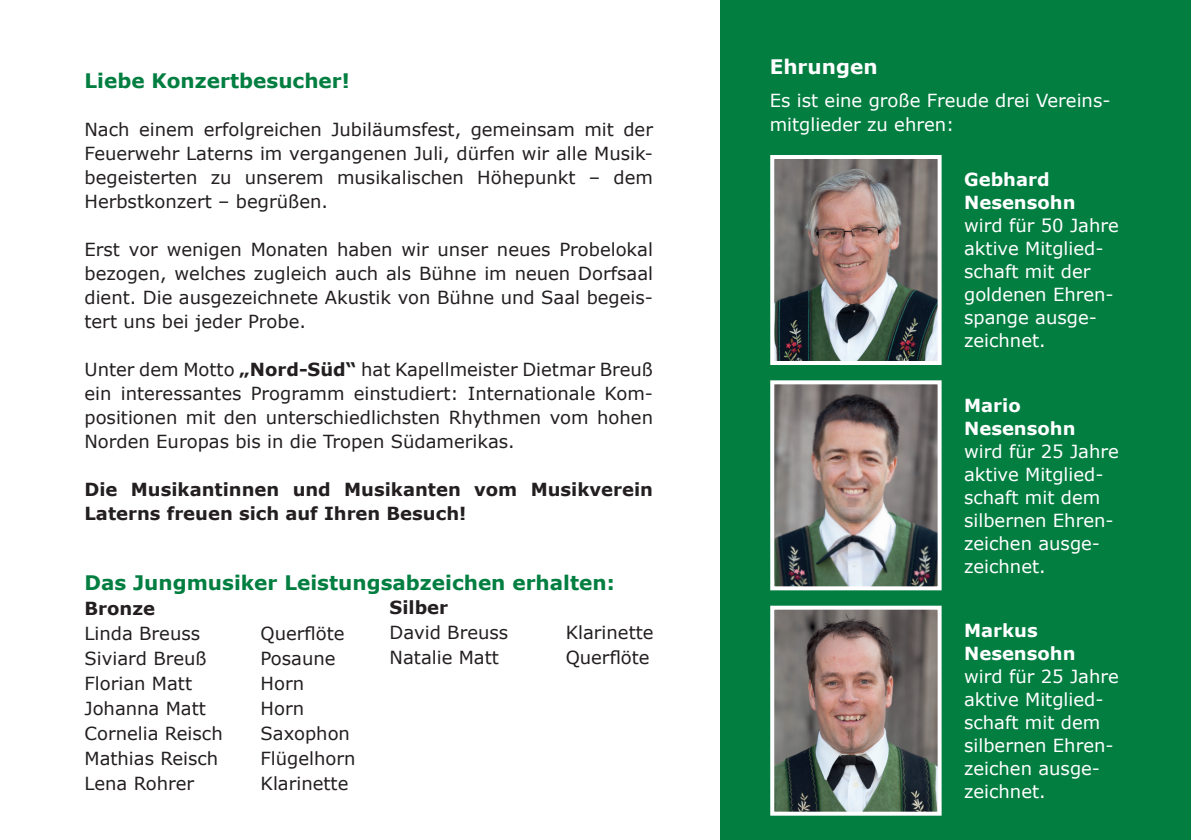
<style>
.page{position:relative;width:1191px;height:840px;background:#fff}
.page>*{position:absolute;margin:0;border:0;box-sizing:border-box;transform-origin:0 0}
.t1{font:700 20px "Verdana";color:#027e41}
.t2{font:700 20px "Verdana";color:#fff}
.t3{font:18px/24px "Verdana";color:#231f20;text-align:justify}
.t4{font:18px/23px "Verdana";color:#fff}
.t5{font:700 18px/24px "Verdana";color:#231f20}
.t6{font:700 18px "Verdana";color:#fff}
.s1{font-weight:700}
</style>
<div class="page">
<div style="left:720px;top:0;width:471px;height:839px;background:#027e41"></div>
<img style="left:775px;top:385px;width:161px;height:200px">
<div style="left:770px;top:380px;width:171px;height:210px;border:4px solid #fff"></div>
<img style="left:775px;top:610px;width:161px;height:200px">
<div style="left:770px;top:605px;width:171px;height:210px;border:4px solid #fff"></div>
<img style="left:775px;top:160px;width:161px;height:200px">
<div style="left:770px;top:155px;width:171px;height:210px;border:4px solid #fff"></div>
<p class="t1" style="left:84px;top:66px;width:267px">Liebe Konzertbesucher!</p>
<p class="t3" style="left:84px;top:117px;width:570px">Nach einem erfolgreichen Jubiläumsfest, gemeinsam mit der Feuerwehr Laterns im vergangenen Juli, dürfen wir alle Musik&shy;begeisterten zu unserem musikalischen Höhepunkt – dem Herbstkonzert – begrüßen.</p>
<p class="t3" style="left:84px;top:237px;width:570px">Erst vor wenigen Monaten haben wir unser neues Probelokal bezogen, welches zugleich auch als Bühne im neuen Dorfsaal dient. Die ausgezeichnete Akustik von Bühne und Saal begeis&shy;tert uns bei jeder Probe.</p>
<p class="t3" style="left:84px;top:357px;width:570px">Unter dem Motto <span class="s1">„Nord-Süd“</span> hat Kapellmeister Dietmar Breuß ein interessantes Programm einstudiert: Internationale Kom&shy;positionen mit den unterschiedlichsten Rhythmen vom hohen Norden Europas bis in die Tropen Südamerikas.</p>
<p class="t5" style="left:84px;top:477px;width:570px">Die Musikantinnen und Musikanten vom Musikverein<br>Laterns freuen sich auf Ihren Besuch!</p>
<p class="t1" style="left:84px;top:568px;width:532px">Das Jungmusiker Leistungsabzeichen erhalten:</p>
<p class="t5" style="left:84px;top:595px;width:72px">Bronze</p>
<p class="t3" style="left:84px;top:620px;width:117px">Linda Breuss</p>
<p class="t3" style="left:260px;top:620px;width:85px">Querflöte</p>
<p class="t3" style="left:84px;top:645px;width:124px">Siviard Breuß</p>
<p class="t3" style="left:260px;top:645px;width:77px">Posaune</p>
<p class="t3" style="left:84px;top:670px;width:109px">Florian Matt</p>
<p class="t3" style="left:260px;top:670px;width:45px">Horn</p>
<p class="t3" style="left:84px;top:695px;width:123px">Johanna Matt</p>
<p class="t3" style="left:260px;top:695px;width:45px">Horn</p>
<p class="t3" style="left:84px;top:720px;width:140px">Cornelia Reisch</p>
<p class="t3" style="left:260px;top:720px;width:91px">Saxophon</p>
<p class="t3" style="left:84px;top:745px;width:135px">Mathias Reisch</p>
<p class="t3" style="left:260px;top:745px;width:96px">Flügelhorn</p>
<p class="t3" style="left:84px;top:770px;width:111px">Lena Rohrer</p>
<p class="t3" style="left:260px;top:770px;width:89px">Klarinette</p>
<p class="t5" style="left:389px;top:595px;width:60px">Silber</p>
<p class="t3" style="left:389px;top:620px;width:120px">David Breuss</p>
<p class="t3" style="left:565px;top:620px;width:89px">Klarinette</p>
<p class="t3" style="left:389px;top:645px;width:111px">Natalie Matt</p>
<p class="t3" style="left:565px;top:645px;width:85px">Querflöte</p>
<p class="t2" style="left:769px;top:52px;width:109px">Ehrungen</p>
<p class="t4" style="left:769px;top:88px;width:342px;line-height:24px">Es ist eine große Freude drei Vereins&shy;mitglieder zu ehren:</p>
<p class="t6" style="left:964px;top:167px;width:87px">Gebhard</p>
<p class="t6" style="left:964px;top:190px;width:113px">Nesensohn</p>
<p class="t4" style="left:964px;top:214px;width:156px">wird für 50 Jahre aktive Mitglied&shy;schaft mit der goldenen Ehren&shy;spange ausge&shy;zeichnet.</p>
<p class="t6" style="left:964px;top:392px;width:58px">Mario</p>
<p class="t6" style="left:964px;top:415px;width:113px">Nesensohn</p>
<p class="t4" style="left:964px;top:439px;width:156px">wird für 25 Jahre aktive Mitglied&shy;schaft mit dem silbernen Ehren&shy;zeichen ausge&shy;zeichnet.</p>
<p class="t6" style="left:964px;top:617px;width:75px">Markus</p>
<p class="t6" style="left:964px;top:640px;width:113px">Nesensohn</p>
<p class="t4" style="left:964px;top:664px;width:156px">wird für 25 Jahre aktive Mitglied&shy;schaft mit dem silbernen Ehren&shy;zeichen ausge&shy;zeichnet.</p>
</div>
